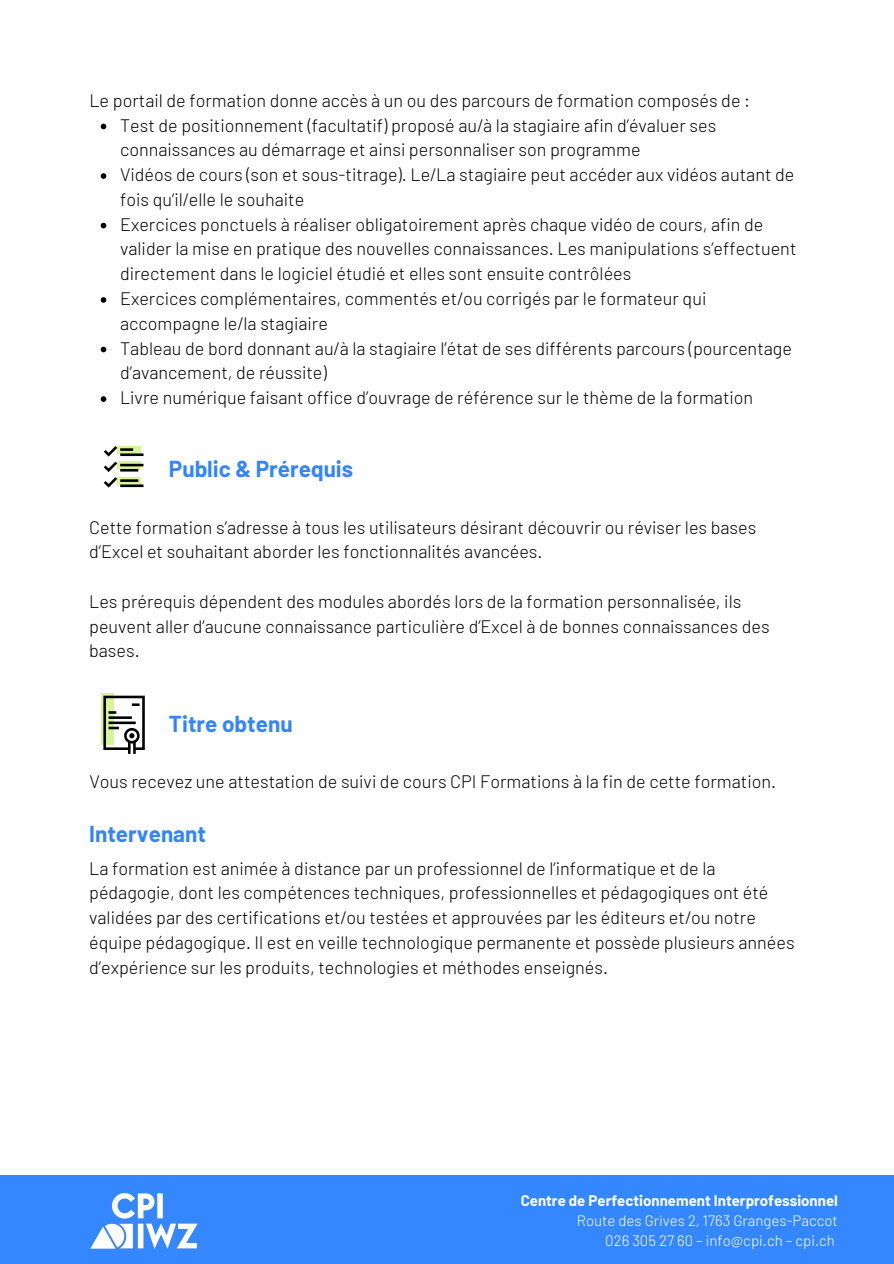
<style>
.page{position:relative;width:894px;height:1264px;background:#fff}
.page>*{position:absolute;margin:0;border:0;box-sizing:border-box;transform-origin:0 0}
.t1{font:700 22.5px "Barlow";color:#3484fc}
.t2{font:300 18px/24.8px "Barlow";color:#000}
.t3{font:300 15px "Barlow";color:#fff}
.t4{font:700 15px "Barlow";color:#fff}
</style>
<div class="page">
<div style="left:118px;top:445px;width:23px;height:8px;background:#d6f499"></div>
<div style="left:118px;top:461px;width:23px;height:8px;background:#9ae500;opacity:.4"></div>
<div style="left:118px;top:477px;width:23px;height:7px;background:#9ae500;opacity:.4"></div>
<hr style="left:120px;top:453px;width:23px;height:3px;background:#000">
<hr style="left:120px;top:484px;width:23px;height:3px;background:#000">
<hr style="left:120px;top:464px;width:23px;height:2px;background:#000">
<svg style="left:103px;top:445px;width:35px;height:43px"></svg>
<hr style="left:120px;top:479px;width:18px;height:3px;background:#000">
<div style="left:101px;top:693px;width:13px;height:51px;background:#d6f499"></div>
<svg style="left:102px;top:695px;width:43px;height:57px"></svg>
<svg style="left:101px;top:124px;width:5px;height:5px"></svg>
<svg style="left:101px;top:173px;width:5px;height:6px"></svg>
<svg style="left:101px;top:223px;width:5px;height:5px"></svg>
<svg style="left:101px;top:297px;width:5px;height:6px"></svg>
<svg style="left:101px;top:347px;width:5px;height:5px"></svg>
<svg style="left:101px;top:396px;width:5px;height:6px"></svg>
<div style="left:0;top:1175px;width:893px;height:88px;background:#3487ff"></div>
<img style="left:90px;top:1193px;width:108px;height:55px">
<p class="t2" style="left:89px;top:87px;width:662px">Le portail de formation donne accès à un ou des parcours de formation composés de :</p>
<p class="t2" style="left:120px;top:112px;width:597px">Test de positionnement (facultatif) proposé au/à la stagiaire afin d’évaluer ses connaissances au démarrage et ainsi personnaliser son programme</p>
<p class="t2" style="left:120px;top:161px;width:675px">Vidéos de cours (son et sous-titrage). Le/La stagiaire peut accéder aux vidéos autant de fois qu’il/elle le souhaite</p>
<p class="t2" style="left:120px;top:211px;width:677px">Exercices ponctuels à réaliser obligatoirement après chaque vidéo de cours, afin de valider la mise en pratique des nouvelles connaissances. Les manipulations s’effectuent directement dans le logiciel étudié et elles sont ensuite contrôlées</p>
<p class="t2" style="left:120px;top:285px;width:587px">Exercices complémentaires, commentés et/ou corrigés par le formateur qui accompagne le/la stagiaire</p>
<p class="t2" style="left:120px;top:335px;width:673px">Tableau de bord donnant au/à la stagiaire l’état de ses différents parcours (pourcentage d’avancement, de réussite)</p>
<p class="t2" style="left:120px;top:384px;width:634px">Livre numérique faisant office d’ouvrage de référence sur le thème de la formation</p>
<p class="t1" style="left:169px;top:454px;width:186px">Public &amp; Prérequis</p>
<p class="t2" style="left:89px;top:514px;width:668px">Cette formation s’adresse à tous les utilisateurs désirant découvrir ou réviser les bases d’Excel et souhaitant aborder les fonctionnalités avancées.</p>
<p class="t2" style="left:89px;top:588px;width:681px">Les prérequis dépendent des modules abordés lors de la formation personnalisée, ils peuvent aller d’aucune connaissance particulière d’Excel à de bonnes connaissances des bases.</p>
<p class="t1" style="left:169px;top:709px;width:125px">Titre obtenu</p>
<p class="t2" style="left:89px;top:768px;width:688px">Vous recevez une attestation de suivi de cours CPI Formations à la fin de cette formation.</p>
<p class="t1" style="left:89px;top:819px;width:118px">Intervenant</p>
<p class="t2" style="left:89px;top:855px;width:706px">La formation est animée à distance par un professionnel de l’informatique et de la pédagogie, dont les compétences techniques, professionnelles et pédagogiques ont été validées par des certifications et/ou testées et approuvées par les éditeurs et/ou notre équipe pédagogique. Il est en veille technologique permanente et possède plusieurs années d’expérience sur les produits, technologies et méthodes enseignés.</p>
<p class="t4" style="left:520px;top:1190px;width:319px">Centre de Perfectionnement Interprofessionnel</p>
<p class="t3" style="left:576px;top:1210px;width:262px">Route des Grives 2, 1763 Granges-Paccot</p>
<p class="t3" style="left:605px;top:1231px;width:231px">026 305 27 60 – info@cpi.ch – cpi.ch</p>
</div>
